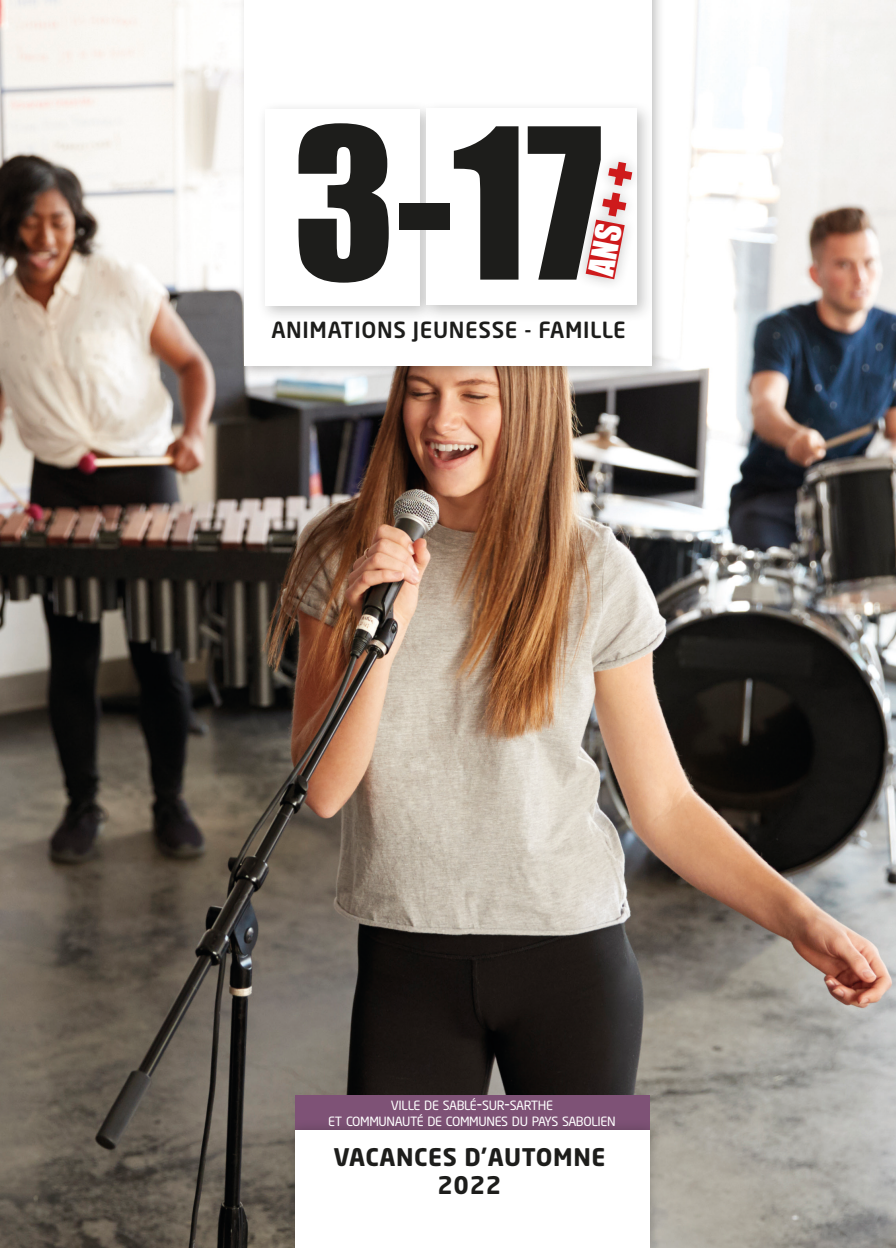
<style>
.page{position:relative;width:896px;height:1248px;background:#fff}
.page>*{position:absolute;margin:0;border:0;box-sizing:border-box;transform-origin:0 0}
.t1{font:193.8px "Impact";color:#1d1d1b}
.t2{font:32.2px "Impact";color:#fff}
.t3{font:700 24px/28.8px "Neo Sans Std";letter-spacing:.025em;color:#1d1d1b;text-align:center}
.t4{font:500 22px "Neo Sans Std";letter-spacing:.03em;color:#1d1d1b}
.t5{font:12.6px/16px "Neo Sans Std";letter-spacing:-.03em;color:#fff;text-align:center}
.s1{font-size:44px;color:#ce1a1c}
.s2{font-size:18px}
</style>
<div class="page">
<img style="left:0;top:0;width:896px;height:1247px">
<div style="left:295px;top:1094px;width:355px;height:38px;background:#7e5276"></div>
<div style="left:284px;top:1118px;width:376px;height:129px;background:#1d1d1b;opacity:.3"></div>
<div style="left:295px;top:1129px;width:355px;height:118px;background:#fff"></div>
<div style="left:237px;top:0;width:429px;height:379px;background:#1d1d1b;opacity:.26"></div>
<div style="left:244px;top:0;width:408px;height:365px;background:#fff"></div>
<div style="left:257px;top:101px;width:181px;height:222px;background:#1d1d1b;opacity:.26"></div>
<div style="left:265px;top:109px;width:155px;height:196px;background:#fff"></div>
<div style="left:418px;top:101px;width:236px;height:221px;background:#1d1d1b;opacity:.26"></div>
<div style="left:426px;top:109px;width:211px;height:196px;background:#fff"></div>
<div style="left:574px;top:208px;width:62px;height:83px;background:#1d1d1b;opacity:.27"></div>
<svg style="left:585px;top:219px;width:40px;height:60px;background:#d75c5e"></svg>
<div style="left:591px;top:150px;width:53px;height:79px;background:#1d1d1b;opacity:.27"></div>
<h1 class="t1" style="left:293px;top:53px;width:311px">3-17</h1>
<h2 class="t2" style="left:576px;top:269px;width:115px;rotate:-79deg">ANS <span class="s1">+ +</span></h2>
<h3 class="t4" style="left:271px;top:316px;width:356px">ANIMATIONS JEUNESSE - FAMILLE</h3>
<p class="t5" style="left:328px;top:1097px;width:289px">VILLE DE SABLÉ<span class="s2">-</span>SUR<span class="s2">-</span>SARTHE<br>ET COMMUNAUTÉ DE COMMUNES DU PAYS SABOLIEN</p>
<h3 class="t3" style="left:333px;top:1141px;width:273px">VACANCES D’AUTOMNE<br>2022</h3>
</div>
